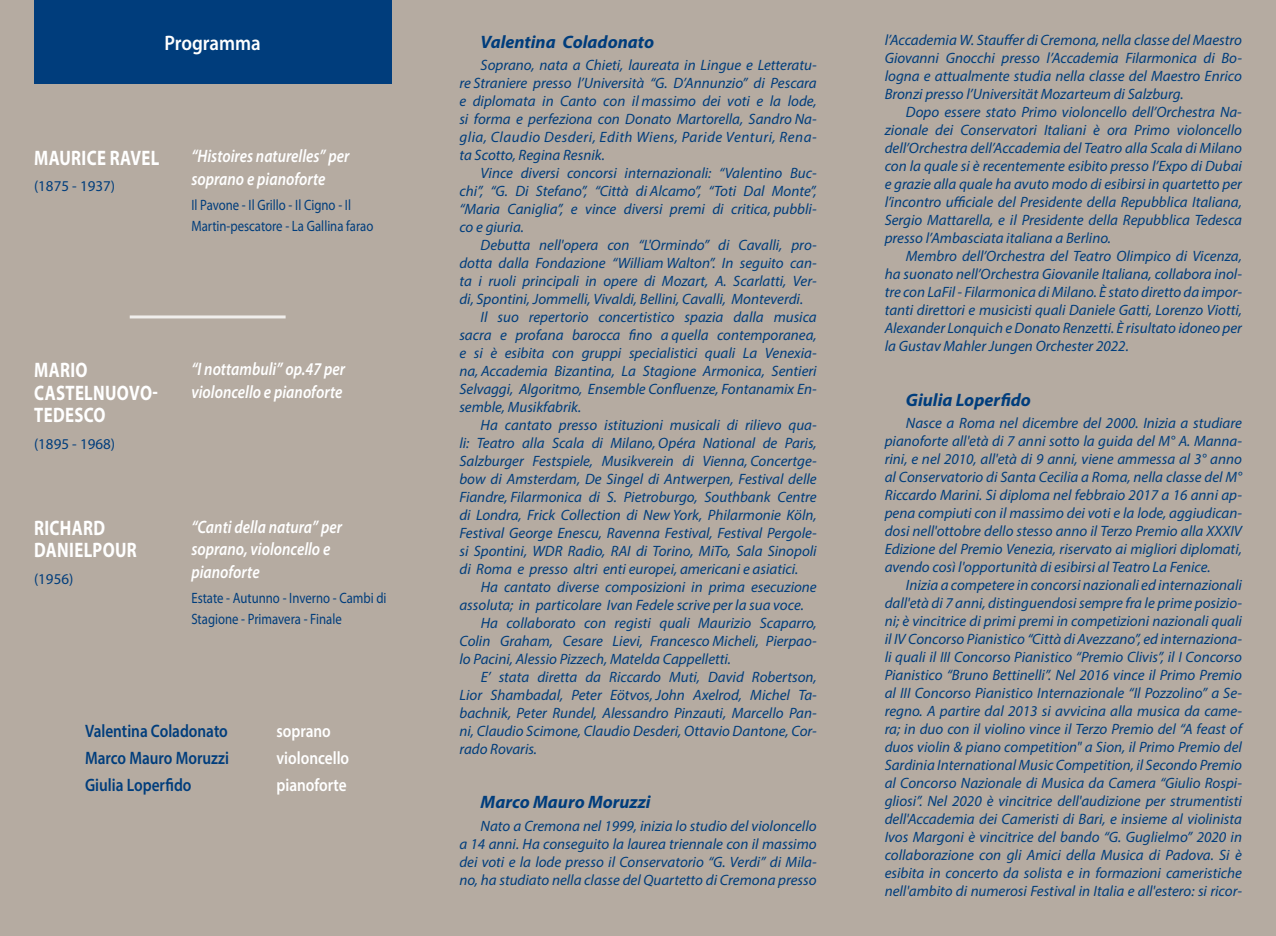
<style>
.page{position:relative;width:1276px;height:936px;background:#fff}
.page>*{position:absolute;margin:0;border:0;box-sizing:border-box;transform-origin:0 0}
.t1{font:700 21px/22.5px "Myriad Pro";letter-spacing:.02em;color:#fff;scale:.8 1}
.t2{font:600 21px "Myriad Pro";color:#fff;scale:.9 1}
.t3{font:italic 600 18px/22.5px "Myriad Pro";color:#fff;scale:.85 1}
.t4{font:italic 700 18px "Myriad Pro";color:#003d7c}
.t5{font:600 18px "Myriad Pro";color:#003d7c;scale:.85 1}
.t6{font:600 18px "Myriad Pro";color:#fff;scale:.85 1}
.t7{font:italic 15px/18px "Myriad Pro";color:#003d7c;text-align:justify}
.t8{font:15px/21px "Myriad Pro";color:#003d7c;scale:.85 1}
.t9{font:15px "Myriad Pro";color:#003d7c}
</style>
<div class="page">
<div style="left:0;top:0;width:1276px;height:935px;background:#b5aba1"></div>
<div style="left:34px;top:0;width:357px;height:83px;background:#003d7c"></div>
<hr style="left:130px;top:315px;width:156px;height:3px;background:#fff">
<h1 class="t2" style="left:165px;top:29px;width:108px">Programma</h1>
<h1 class="t1" style="left:34px;top:146px;width:158px">MAURICE RAVEL</h1>
<p class="t9" style="left:34px;top:177px;width:83px">(1875 - 1937)</p>
<p class="t3" style="left:191px;top:145px;width:187px">“Histoires naturelles” per soprano e pianoforte</p>
<p class="t8" style="left:191px;top:194px;width:216px">Il Pavone - Il Grillo - Il Cigno - Il<br>Martin-pescatore - La Gallina farao</p>
<h1 class="t1" style="left:34px;top:358px;width:156px">MARIO<br>CASTELNUOVO-<br>TEDESCO</h1>
<p class="t9" style="left:34px;top:435px;width:83px">(1895 - 1968)</p>
<h1 class="t1" style="left:34px;top:515px;width:130px">RICHARD<br>DANIELPOUR</h1>
<p class="t9" style="left:34px;top:569px;width:41px">(1956)</p>
<p class="t3" style="left:191px;top:357px;width:182px">“I nottambuli” op.47 per violoncello e pianoforte</p>
<p class="t3" style="left:191px;top:514px;width:179px">“Canti della natura” per soprano, violoncello e pianoforte</p>
<p class="t8" style="left:191px;top:587px;width:231px">Estate - Autunno - Inverno - Cambi di<br>Stagione - Primavera - Finale</p>
<p class="t5" style="left:85px;top:719px;width:170px">Valentina Coladonato</p>
<p class="t6" style="left:276px;top:719px;width:66px">soprano</p>
<p class="t5" style="left:85px;top:746px;width:171px">Marco Mauro Moruzzi</p>
<p class="t6" style="left:276px;top:746px;width:87px">violoncello</p>
<p class="t5" style="left:85px;top:773px;width:127px">Giulia Loperfido</p>
<p class="t6" style="left:276px;top:773px;width:84px">pianoforte</p>
<p class="t4" style="left:480px;top:30px;width:175px">Valentina Coladonato</p>
<p class="t7" style="left:459px;top:55px;width:359px;text-indent:21px">Soprano, nata a Chieti, laureata in Lingue e Letteratu&shy;re Straniere presso l’Università “G. D’Annunzio” di Pescara e diplomata in Canto con il massimo dei voti e la lode, si forma e perfeziona con Donato Martorella, Sandro Na&shy;glia, Claudio Desderi, Edith Wiens, Paride Venturi, Rena&shy;ta Scotto, Regina Resnik.  </p>
<p class="t7" style="left:459px;top:163px;width:359px;text-indent:21px">Vince diversi concorsi internazionali: “Valentino Buc&shy;chi”, “G. Di Stefano”, “Città di Alcamo”, “Toti Dal Monte”, “Maria Caniglia”, e vince diversi premi di critica, pubbli&shy;co e giuria.  </p>
<p class="t7" style="left:481px;top:235px;width:337px">Debutta nell'opera con “L'Ormindo” di Cavalli, pro-</p>
<p class="t7" style="left:459px;top:253px;width:359px">dotta dalla Fondazione “William Walton”. In seguito can-</p>
<p class="t7" style="left:459px;top:271px;width:359px">ta i ruoli principali in opere di Mozart, A. Scarlatti, Ver-</p>
<p class="t7" style="left:459px;top:289px;width:345px">di, Spontini, Jommelli, Vivaldi, Bellini, Cavalli,   Monteverdi.</p>
<p class="t7" style="left:481px;top:307px;width:337px">Il suo repertorio concertistico spazia dalla musica</p>
<p class="t7" style="left:459px;top:325px;width:359px">sacra e profana barocca fino a quella contemporanea,</p>
<p class="t7" style="left:459px;top:343px;width:359px">e si è esibita con gruppi specialistici quali La Venexia-</p>
<p class="t7" style="left:459px;top:361px;width:359px">na, Accademia Bizantina, La Stagione Armonica, Sentieri</p>
<p class="t7" style="left:459px;top:379px;width:359px">Selvaggi, Algoritmo, Ensemble Confluenze, Fontanamix En-</p>
<p class="t7" style="left:459px;top:397px;width:125px">semble, Musikfabrik.  </p>
<p class="t7" style="left:481px;top:415px;width:337px">Ha cantato presso istituzioni musicali di rilievo qua-</p>
<p class="t7" style="left:459px;top:433px;width:359px">li: Teatro alla Scala di Milano, Opéra National de Paris,</p>
<p class="t7" style="left:459px;top:451px;width:359px">Salzburger Festspiele, Musikverein di Vienna, Concertge-</p>
<p class="t7" style="left:459px;top:469px;width:359px">bow di Amsterdam, De Singel di Antwerpen, Festival delle</p>
<p class="t7" style="left:459px;top:487px;width:359px">Fiandre, Filarmonica di S. Pietroburgo, Southbank Centre</p>
<p class="t7" style="left:459px;top:505px;width:359px">di Londra, Frick Collection di New York, Philarmonie Köln,</p>
<p class="t7" style="left:459px;top:523px;width:359px">Festival George Enescu, Ravenna Festival, Festival Pergole-</p>
<p class="t7" style="left:459px;top:541px;width:359px">si Spontini, WDR Radio, RAI di Torino, MiTo, Sala Sinopoli</p>
<p class="t7" style="left:459px;top:559px;width:342px">di Roma e presso altri enti europei, americani e asiatici.  </p>
<p class="t7" style="left:481px;top:577px;width:337px">Ha cantato diverse composizioni in prima esecuzione</p>
<p class="t7" style="left:459px;top:595px;width:346px">assoluta; in particolare Ivan Fedele scrive per la sua voce.</p>
<p class="t7" style="left:481px;top:613px;width:337px">Ha collaborato con registi quali Maurizio Scaparro,</p>
<p class="t7" style="left:459px;top:631px;width:359px">Colin Graham, Cesare Lievi, Francesco Micheli, Pierpao-</p>
<p class="t7" style="left:459px;top:649px;width:274px">lo Pacini, Alessio Pizzech, Matelda Cappelletti.  </p>
<p class="t7" style="left:481px;top:667px;width:337px">E’ stata diretta da Riccardo Muti, David Robertson,</p>
<p class="t7" style="left:459px;top:685px;width:359px">Lior Shambadal, Peter Eötvos, John Axelrod, Michel Ta-</p>
<p class="t7" style="left:459px;top:703px;width:359px">bachnik, Peter Rundel, Alessandro Pinzauti, Marcello Pan-</p>
<p class="t7" style="left:459px;top:721px;width:359px">ni, Claudio Scimone, Claudio Desderi, Ottavio Dantone, Cor-</p>
<p class="t7" style="left:459px;top:739px;width:79px">rado Rovaris.</p>
<p class="t4" style="left:480px;top:790px;width:171px">Marco Mauro Moruzzi</p>
<p class="t7" style="left:459px;top:816px;width:359px;text-indent:21px">Nato a Cremona nel 1999, inizia lo studio del violoncello a 14 anni. Ha conseguito la laurea triennale con il massimo dei voti e la lode presso il Conservatorio “G. Verdi” di Mila&shy;no, ha studiato nella classe del Quartetto di Cremona presso</p>
<p class="t7" style="left:884px;top:31px;width:359px">l’Accademia W. Stauffer di Cremona, nella classe del Maestro Giovanni Gnocchi presso l’Accademia Filarmonica di Bo&shy;logna e attualmente studia nella classe del Maestro Enrico Bronzi presso l’Universität Mozarteum di Salzburg.</p>
<p class="t7" style="left:884px;top:103px;width:359px;text-indent:21px">Dopo essere stato Primo violoncello dell’Orchestra Na&shy;zionale dei Conservatori Italiani è ora Primo violoncello dell’Orchestra dell’Accademia del Teatro alla Scala di Milano con la quale si è recentemente esibito presso l’Expo di Dubai e grazie alla quale ha avuto modo di esibirsi in quartetto per l’incontro ufficiale del Presidente della Repubblica Italiana, Sergio Mattarella, e il Presidente della Repubblica Tedesca presso l’Ambasciata italiana a Berlino.</p>
<p class="t7" style="left:884px;top:247px;width:359px;text-indent:21px">Membro dell’Orchestra del Teatro Olimpico di Vicenza, ha suonato nell’Orchestra Giovanile Italiana, collabora inol&shy;tre con LaFil - Filarmonica di Milano. È stato diretto da impor&shy;tanti direttori e musicisti quali Daniele Gatti, Lorenzo Viotti, Alexander Lonquich e Donato Renzetti. È risultato idoneo per la Gustav Mahler Jungen Orchester 2022.</p>
<p class="t4" style="left:906px;top:387px;width:126px">Giulia Loperfido</p>
<p class="t7" style="left:884px;top:413px;width:359px;text-indent:21px">Nasce a Roma nel dicembre del 2000. Inizia a studiare pianoforte all'età di 7 anni sotto la guida del M° A. Manna&shy;rini, e nel 2010, all'età di 9 anni, viene ammessa al 3° anno al Conservatorio di Santa Cecilia a Roma, nella classe del M° Riccardo Marini. Si diploma nel febbraio 2017 a 16 anni ap&shy;pena compiuti con il massimo dei voti e la lode, aggiudican&shy;dosi nell'ottobre dello stesso anno il Terzo Premio alla XXXIV Edizione del Premio Venezia, riservato ai migliori diplomati, avendo così l'opportunità di esibirsi al Teatro La Fenice.</p>
<p class="t7" style="left:884px;top:575px;width:359px;text-indent:21px">Inizia a competere in concorsi nazionali ed internazionali dall'età di 7 anni, distinguendosi sempre fra le prime posizio&shy;ni; è vincitrice di primi premi in competizioni nazionali quali il IV Concorso Pianistico “Città di Avezzano”, ed internaziona&shy;li quali il III Concorso Pianistico “Premio Clivis”, il I Concorso Pianistico “Bruno Bettinelli”. Nel 2016 vince il Primo Premio al III Concorso Pianistico Internazionale “Il Pozzolino” a Se&shy;regno. A partire dal 2013 si avvicina alla musica da came&shy;ra; in duo con il violino vince il Terzo Premio del “A feast of duos violin &amp; piano competition" a Sion, il Primo Premio del Sardinia International Music Competition, il Secondo Premio al Concorso Nazionale di Musica da Camera “Giulio Rospi&shy;gliosi”. Nel 2020 è vincitrice dell'audizione per strumentisti dell'Accademia dei Cameristi di Bari, e insieme al violinista Ivos Margoni è vincitrice del bando “G. Guglielmo” 2020 in collaborazione con gli Amici della Musica di Padova. Si è esibita in concerto da solista e in formazioni cameristiche nell'ambito di numerosi Festival in Italia e all'estero: si ricor-</p>
</div>
